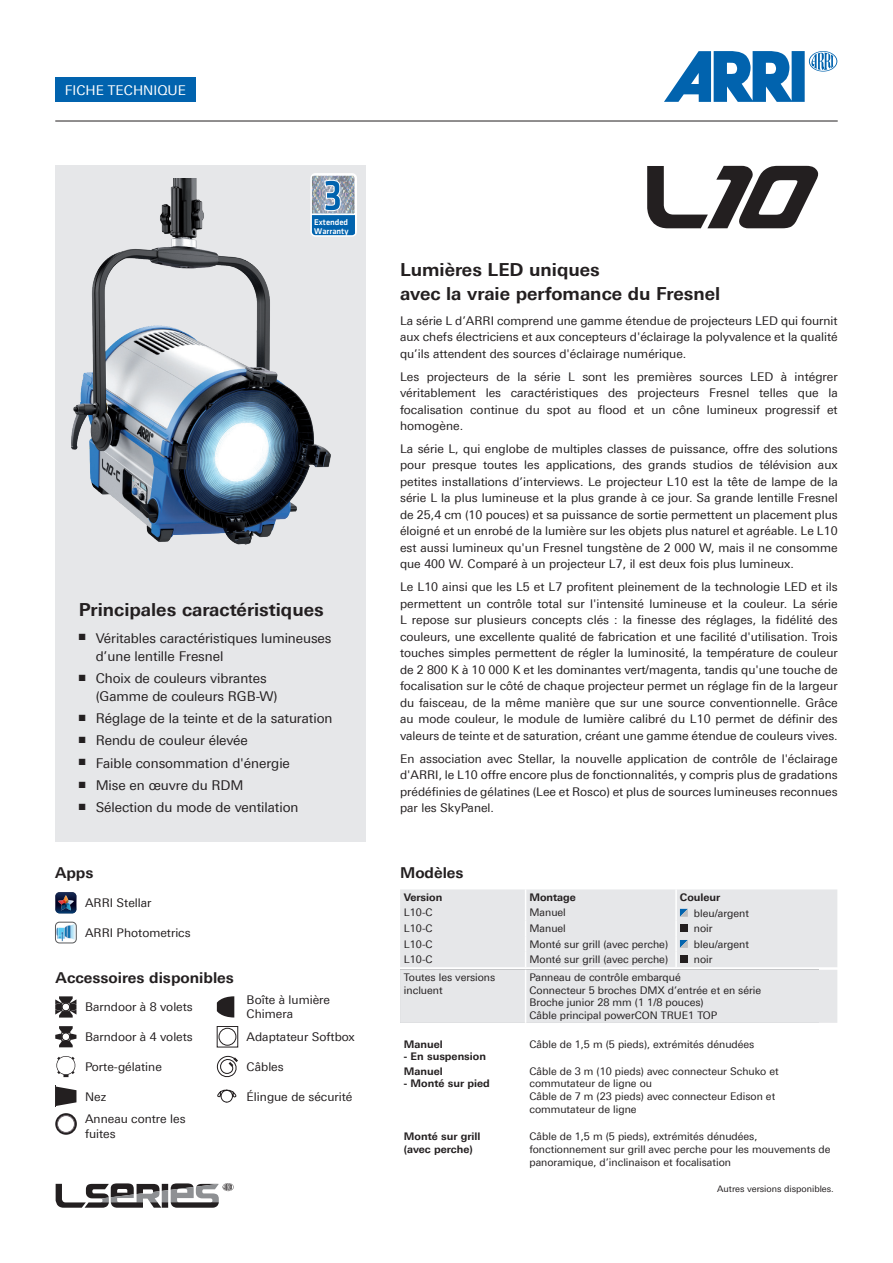
<style>
.page{position:relative;width:893px;height:1263px;background:#fff}
.page>*{position:absolute;margin:0;border:0;box-sizing:border-box;transform-origin:0 0}
.t1{font:700 18px/24px "Linotype Univers 630";color:#231f20}
.t2{font:700 15px "Linotype Univers 630";color:#231f20}
.t3{font:13.5px/18px "Linotype Univers 430";letter-spacing:-.005em;color:#231f20}
.t4{font:13.5px "Linotype Univers 430";color:#fff}
.t5{font:12px/16.5px "Linotype Univers 430";color:#231f20;text-align:justify}
.t6{font:10.5px/12.6px "Linotype Univers 430";color:#231f20}
.t7{font:700 10.5px/12.6px "Linotype Univers 630";color:#231f20}
.t8{font:9px "Linotype Univers 430";color:#231f20}
.t9{font:500 8.7px/8.7px "Klavika";color:#fff}
</style>
<div class="page">
<hr style="left:55px;top:121px;width:783px;height:1px;background:#231f20">
<svg style="left:664px;top:51px;width:173px;height:51px"></svg>
<div style="left:55px;top:78px;width:141px;height:24px;background:#0163ae"></div>
<div style="left:55px;top:166px;width:311px;height:676px;background:#e6e7e9"></div>
<svg style="left:56px;top:1183px;width:178px;height:25px"></svg>
<svg style="left:55px;top:892px;width:21px;height:21px"></svg>
<img style="left:55px;top:922px;width:21px;height:21px">
<div style="left:55px;top:922px;width:21px;height:21px;border:1px solid #57585a;border-radius:4px"></div>
<svg style="left:55px;top:996px;width:21px;height:21px"></svg>
<svg style="left:55px;top:1026px;width:21px;height:21px"></svg>
<svg style="left:56px;top:1056px;width:19px;height:21px"></svg>
<svg style="left:55px;top:1086px;width:21px;height:21px"></svg>
<div style="left:55px;top:1113px;width:22px;height:21px;border:2px solid #231f20;border-radius:50%"></div>
<div style="left:57px;top:1115px;width:18px;height:18px;border:1px solid #6c6369;border-radius:50%"></div>
<svg style="left:217px;top:996px;width:17px;height:21px"></svg>
<svg style="left:217px;top:1026px;width:21px;height:21px"></svg>
<svg style="left:217px;top:1056px;width:21px;height:21px"></svg>
<svg style="left:217px;top:1090px;width:19px;height:12px"></svg>
<svg style="left:313px;top:176px;width:41px;height:58px"></svg>
<div style="left:310px;top:173px;width:47px;height:64px;border:2px solid #fff;border-radius:4px"></div>
<svg style="left:647px;top:166px;width:172px;height:62px"></svg>
<img style="left:71px;top:179px;width:263px;height:366px">
<div style="left:400px;top:889px;width:437px;height:134px;background:#e6e7e9"></div>
<hr style="left:525px;top:970px;width:1px;height:53px;background:#fff">
<p class="t4" style="left:65px;top:82px;width:123px">FICHE TECHNIQUE</p>
<p class="t9" style="left:314px;top:217px;width:36px">Extended<br>Warranty</p>
<h1 class="t1" style="left:79px;top:598px;width:247px">Principales caractéristiques</h1>
<p class="t3" style="left:96px;top:629px;width:237px;text-indent:-17px">■ Véritables caractéristiques lumineuses d’une lentille Fresnel</p>
<p class="t3" style="left:96px;top:669px;width:184px;text-indent:-17px">■ Choix de couleurs vibrantes (Gamme de couleurs RGB-W)</p>
<p class="t3" style="left:79px;top:709px;width:255px">■ Réglage de la teinte et de la saturation</p>
<p class="t3" style="left:79px;top:732px;width:171px">■ Rendu de couleur élevée</p>
<p class="t3" style="left:79px;top:754px;width:213px">■ Faible consommation d'énergie</p>
<p class="t3" style="left:79px;top:776px;width:166px">■ Mise en œuvre du RDM</p>
<p class="t3" style="left:79px;top:798px;width:221px">■ Sélection du mode de ventilation</p>
<p class="t2" style="left:55px;top:864px;width:40px">Apps</p>
<p class="t5" style="left:85px;top:895px;width:68px">ARRI Stellar</p>
<p class="t5" style="left:85px;top:924px;width:107px">ARRI Photometrics</p>
<p class="t2" style="left:56px;top:968px;width:180px">Accessoires disponibles</p>
<p class="t5" style="left:85px;top:999px;width:109px">Barndoor à 8 volets</p>
<p class="t5" style="left:85px;top:1028px;width:109px">Barndoor à 4 volets</p>
<p class="t5" style="left:85px;top:1058px;width:78px">Porte-gélatine</p>
<p class="t5" style="left:85px;top:1085px;width:102px;line-height:22.6px">Nez<br>Anneau contre les</p>
<p class="t5" style="left:85px;top:1125px;width:32px">fuites</p>
<p class="t5" style="left:247px;top:993px;width:85px;line-height:14.2px">Boîte à lumière<br>Chimera</p>
<p class="t5" style="left:247px;top:1028px;width:110px">Adaptateur Softbox</p>
<p class="t5" style="left:247px;top:1058px;width:39px">Câbles</p>
<p class="t5" style="left:247px;top:1088px;width:107px">Élingue de sécurité</p>
<h1 class="t1" style="left:400px;top:257px;width:322px">Lumières LED uniques<br>avec la vraie perfomance du Fresnel</h1>
<p class="t5" style="left:400px;top:312px;width:439px">La série L d’ARRI comprend une gamme étendue de projecteurs LED qui fournit aux chefs électriciens et aux concepteurs d'éclairage la polyvalence et la qualité qu’ils attendent des sources d'éclairage numérique.</p>
<p class="t5" style="left:400px;top:368px;width:439px">Les projecteurs de la série L sont les premières sources LED à intégrer véritablement les caractéristiques des projecteurs Fresnel telles que la focalisation continue du spot au flood et un cône lumineux progressif et homogène.</p>
<p class="t5" style="left:400px;top:440px;width:439px">La série L, qui englobe de multiples classes de puissance, offre des solutions pour presque toutes les applications, des grands studios de télévision aux petites installations d’interviews. Le projecteur L10 est la tête de lampe de la série L la plus lumineuse et la plus grande à ce jour. Sa grande lentille Fresnel de 25,4 cm (10 pouces) et sa puissance de sortie permettent un placement plus éloigné et un enrobé de la lumière sur les objets plus naturel et agréable. Le L10 est aussi lumineux qu'un Fresnel tungstène de 2 000 W, mais il ne consomme que 400 W. Comparé à un projecteur L7, il est deux fois plus lumineux.</p>
<p class="t5" style="left:400px;top:579px;width:439px">Le L10 ainsi que les L5 et L7 profitent pleinement de la technologie LED et ils permettent un contrôle total sur l'intensité lumineuse et la couleur. La série L repose sur plusieurs concepts clés : la finesse des réglages, la fidélité des couleurs, une excellente qualité de fabrication et une facilité d'utilisation. Trois touches simples permettent de régler la luminosité, la température de couleur de 2 800 K à 10 000 K et les dominantes vert/magenta, tandis qu'une touche de focalisation sur le côté de chaque projecteur permet un réglage fin de la largeur du faisceau, de la même manière que sur une source conventionnelle. Grâce au mode couleur, le module de lumière calibré du L10 permet de définir des valeurs de teinte et de saturation, créant une gamme étendue de couleurs vives.</p>
<p class="t5" style="left:400px;top:750px;width:439px">En association avec Stellar, la nouvelle application de contrôle de l'éclairage d'ARRI, le L10 offre encore plus de fonctionnalités, y compris plus de gradations prédéfinies de gélatines (Lee et Rosco) et plus de sources lumineuses reconnues par les SkyPanel.</p>
<p class="t2" style="left:400px;top:864px;width:65px">Modèles</p>
<p class="t7" style="left:404px;top:891px;width:40px">Version</p>
<p class="t7" style="left:529px;top:891px;width:48px">Montage</p>
<p class="t7" style="left:680px;top:891px;width:42px">Couleur</p>
<p class="t6" style="left:404px;top:906px;width:30px">L10-C</p>
<p class="t6" style="left:529px;top:906px;width:38px">Manuel</p>
<p class="t6" style="left:694px;top:907px;width:57px">bleu/argent</p>
<p class="t6" style="left:404px;top:922px;width:30px">L10-C</p>
<p class="t6" style="left:529px;top:922px;width:38px">Manuel</p>
<p class="t6" style="left:694px;top:922px;width:20px">noir</p>
<p class="t6" style="left:404px;top:937px;width:30px">L10-C</p>
<p class="t6" style="left:529px;top:937px;width:140px">Monté sur grill (avec perche)</p>
<p class="t6" style="left:694px;top:938px;width:57px">bleu/argent</p>
<p class="t6" style="left:404px;top:953px;width:30px">L10-C</p>
<p class="t6" style="left:529px;top:953px;width:140px">Monté sur grill (avec perche)</p>
<p class="t6" style="left:694px;top:953px;width:20px">noir</p>
<p class="t6" style="left:404px;top:971px;width:93px">Toutes les versions incluent</p>
<p class="t6" style="left:529px;top:971px;width:233px">Panneau de contrôle embarqué<br>Connecteur 5 broches DMX d’entrée et en série Broche junior 28 mm (1 1/8 pouces)<br>Câble principal powerCON TRUE1 TOP</p>
<p class="t7" style="left:404px;top:1037px;width:40px">Manuel</p>
<p class="t7" style="left:404px;top:1049px;width:84px">- En suspension</p>
<p class="t7" style="left:404px;top:1065px;width:40px">Manuel</p>
<p class="t7" style="left:404px;top:1077px;width:87px">- Monté sur pied</p>
<p class="t6" style="left:529px;top:1037px;width:226px">Câble de 1,5 m (5 pieds), extrémités dénudées</p>
<p class="t6" style="left:529px;top:1065px;width:251px">Câble de 3 m (10 pieds) avec connecteur Schuko et commutateur de ligne ou<br>Câble de 7 m (23 pieds) avec connecteur Edison et commutateur de ligne</p>
<p class="t7" style="left:404px;top:1130px;width:78px">Monté sur grill (avec perche)</p>
<p class="t6" style="left:529px;top:1130px;width:303px">Câble de 1,5 m (5 pieds), extrémités dénudées, fonctionnement sur grill avec perche pour les mouvements de panoramique, d’inclinaison et focalisation</p>
<p class="t8" style="left:717px;top:1184px;width:118px">Autres versions disponibles.</p>
</div>
